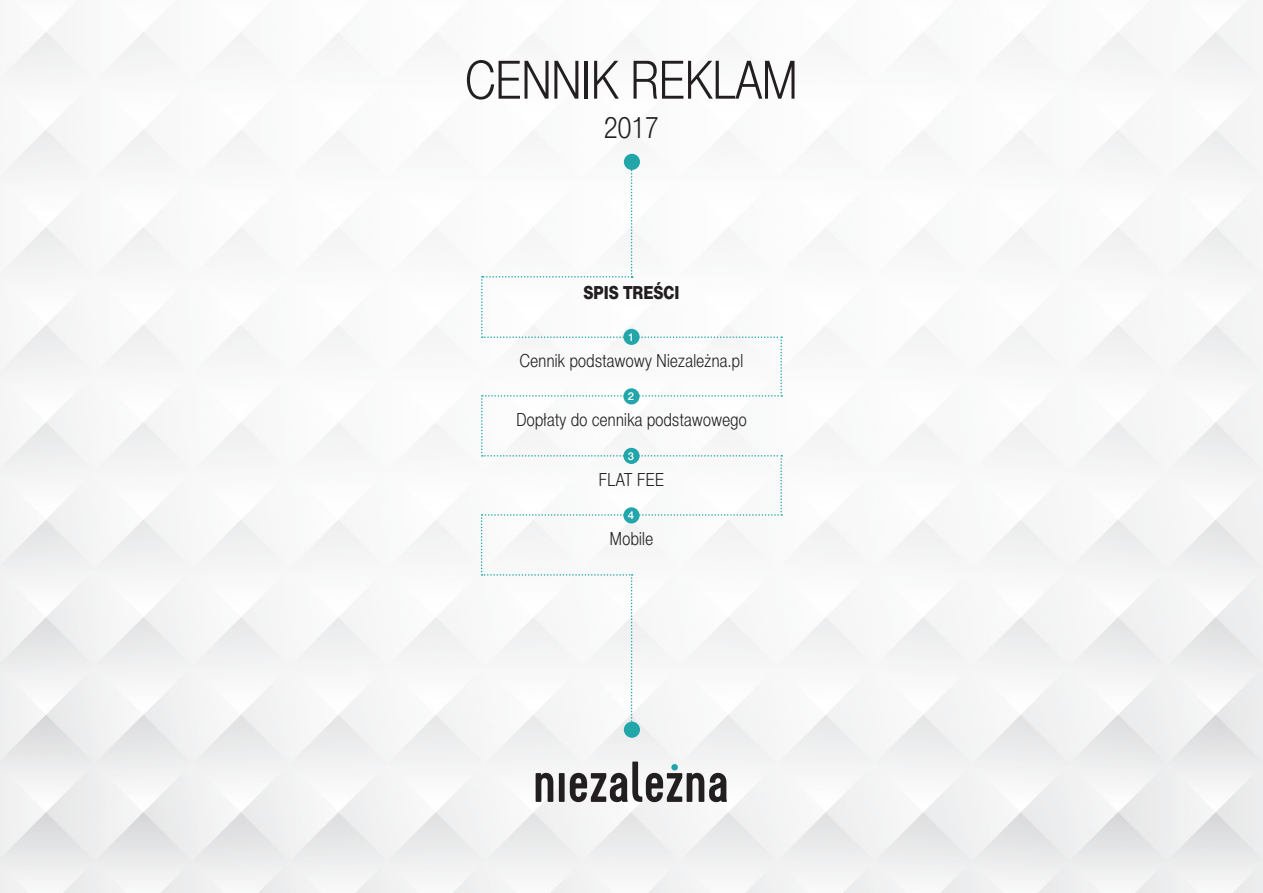
<style>
.page{position:relative;width:1263px;height:893px;background:#fff}
.page>*{position:absolute;margin:0;border:0;box-sizing:border-box;transform-origin:0 0}
.Stale{font:52.5px "Switzer Cnd EFN Light";color:#231f20}
.Stale-2{font:30px "Switzer Cnd EFN Light";color:#231f20}
.Paragraph_Style_1{font:18px "Switzer Cnd EFN Light";letter-spacing:.02em;color:#231f20}
.Stale-3{font:18px "Switzer Cnd EFN Heavy";color:#231f20}
.t1{font:10.8px "Switzer EFN Medium";color:#fff}
</style>
<div class="page">
<img style="left:0;top:1px;width:1263px;height:892px">
<svg style="left:536px;top:761px;width:191px;height:41px"></svg>
<svg style="left:481px;top:154px;width:301px;height:576px"></svg>
<div style="left:623px;top:329px;width:16px;height:16px;background:#22a6aa;border-radius:50%"></div>
<div style="left:623px;top:388px;width:16px;height:16px;background:#22a6aa;border-radius:50%"></div>
<div style="left:623px;top:448px;width:16px;height:16px;background:#22a6aa;border-radius:50%"></div>
<div style="left:623px;top:507px;width:16px;height:16px;background:#22a6aa;border-radius:50%"></div>
<div style="left:624px;top:722px;width:16px;height:16px;background:#22a6aa;border-radius:50%"></div>
<div style="left:624px;top:154px;width:16px;height:16px;background:#22a6aa;border-radius:50%"></div>
<p class="Stale" style="left:465px;top:50px;width:333px">CENNIK REKLAM</p>
<p class="Stale-2" style="left:604px;top:110px;width:56px">2017</p>
<p class="Stale-3" style="left:583px;top:282px;width:98px">SPIS TREŚCI</p>
<p class="t1" style="left:628px;top:330px;width:8px">1</p>
<p class="Paragraph_Style_1" style="left:520px;top:350px;width:225px">Cennik podstawowy Niezależna.pl</p>
<p class="t1" style="left:628px;top:390px;width:8px">2</p>
<p class="Paragraph_Style_1" style="left:516px;top:410px;width:232px">Dopłaty do cennika podstawowego</p>
<p class="t1" style="left:628px;top:449px;width:8px">3</p>
<p class="Paragraph_Style_1" style="left:599px;top:469px;width:67px">FLAT FEE</p>
<p class="t1" style="left:628px;top:509px;width:8px">4</p>
<p class="Paragraph_Style_1" style="left:610px;top:529px;width:45px">Mobile</p>
</div>
